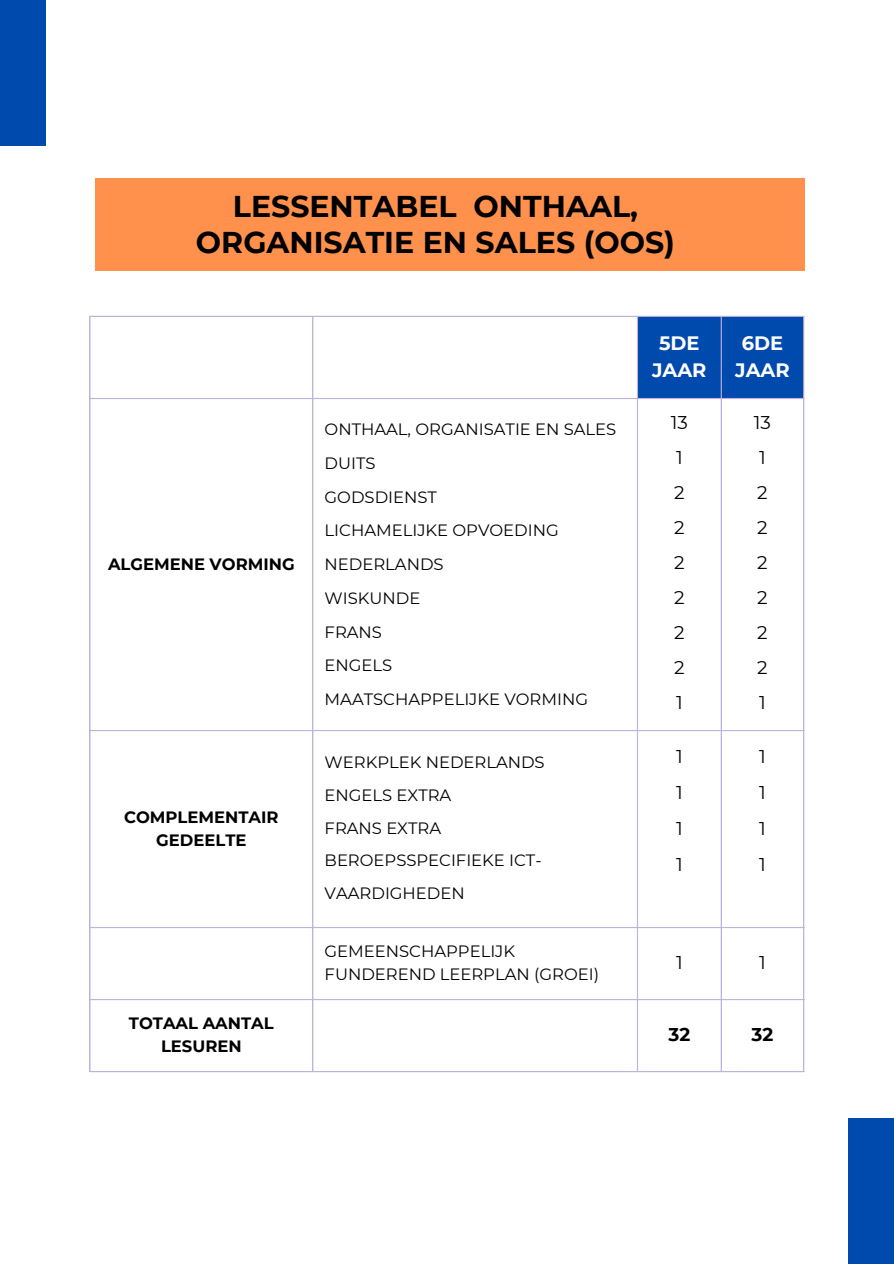
<style>
.page{position:relative;width:894px;height:1264px;background:#fff}
.page>*{position:absolute;margin:0;border:0;box-sizing:border-box;transform-origin:0 0}
.t1{font:700 30px/36px "Montserrat";color:#000;text-align:center}
.t2{font:700 19.35px/27px "Montserrat";color:#fff;text-align:center}
.t3{font:18.45px "Montserrat";color:#000}
.t4{font:700 18.45px "Montserrat";color:#000}
.t5{font:16.35px/32.7px "Montserrat";color:#000}
.t6{font:700 16.35px/22.5px "Montserrat";color:#000;text-align:center}
</style>
<div class="page">
<div style="left:95px;top:178px;width:709px;height:93px;background:#ff914d"></div>
<div style="left:0;top:0;width:46px;height:145px;background:#004aad"></div>
<div style="left:847px;top:1118px;width:46px;height:145px;background:#004aad"></div>
<div style="left:638px;top:317px;width:164px;height:81px;background:#004aad"></div>
<hr style="left:89px;top:317px;width:1px;height:754px;background:#bcb3df">
<hr style="left:312px;top:317px;width:1px;height:754px;background:#bcb3df">
<hr style="left:636px;top:317px;width:2px;height:754px;background:#bcb3df">
<hr style="left:720px;top:317px;width:1px;height:754px;background:#bcb3df">
<hr style="left:802px;top:317px;width:2px;height:754px;background:#bcb3df">
<hr style="left:89px;top:316px;width:715px;height:1px;background:#bcb3df">
<hr style="left:89px;top:398px;width:715px;height:1px;background:#bcb3df">
<hr style="left:89px;top:730px;width:715px;height:1px;background:#bcb3df">
<hr style="left:89px;top:927px;width:715px;height:1px;background:#bcb3df">
<hr style="left:89px;top:999px;width:715px;height:1px;background:#bcb3df">
<hr style="left:89px;top:1071px;width:715px;height:1px;background:#bcb3df">
<h1 class="t1" style="left:196px;top:188px;width:480px">LESSENTABEL ONTHAAL,<br>ORGANISATIE EN SALES (OOS)</h1>
<p class="t6" style="left:108px;top:553px;width:188px">ALGEMENE VORMING</p>
<p class="t6" style="left:124px;top:806px;width:156px">COMPLEMENTAIR<br>GEDEELTE</p>
<p class="t5" style="left:324px;top:413px;width:293px">ONTHAAL, ORGANISATIE EN SALES</p>
<p class="t5" style="left:324px;top:446px;width:52px">DUITS</p>
<p class="t5" style="left:324px;top:480px;width:114px">GODSDIENST</p>
<p class="t5" style="left:324px;top:514px;width:235px">LICHAMELIJKE OPVOEDING</p>
<p class="t5" style="left:324px;top:548px;width:120px">NEDERLANDS</p>
<p class="t5" style="left:324px;top:581px;width:97px">WISKUNDE</p>
<p class="t5" style="left:324px;top:615px;width:59px">FRANS</p>
<p class="t5" style="left:324px;top:649px;width:69px">ENGELS</p>
<p class="t5" style="left:324px;top:683px;width:265px">MAATSCHAPPELIJKE VORMING</p>
<p class="t5" style="left:324px;top:746px;width:221px">WERKPLEK NEDERLANDS</p>
<p class="t5" style="left:324px;top:778px;width:128px">ENGELS EXTRA</p>
<p class="t5" style="left:324px;top:811px;width:118px">FRANS EXTRA</p>
<p class="t5" style="left:324px;top:844px;width:218px">BEROEPSSPECIFIEKE ICT-<br>VAARDIGHEDEN</p>
<p class="t2" style="left:652px;top:329px;width:56px">5DE<br>JAAR</p>
<p class="t2" style="left:735px;top:329px;width:56px">6DE<br>JAAR</p>
<p class="t3" style="left:670px;top:411px;width:19px">13</p>
<p class="t3" style="left:675px;top:446px;width:8px">1</p>
<p class="t3" style="left:674px;top:481px;width:12px">2</p>
<p class="t3" style="left:674px;top:516px;width:12px">2</p>
<p class="t3" style="left:674px;top:551px;width:12px">2</p>
<p class="t3" style="left:674px;top:586px;width:12px">2</p>
<p class="t3" style="left:674px;top:621px;width:12px">2</p>
<p class="t3" style="left:674px;top:656px;width:12px">2</p>
<p class="t3" style="left:675px;top:690px;width:8px">1</p>
<p class="t3" style="left:675px;top:744px;width:8px">1</p>
<p class="t3" style="left:675px;top:780px;width:8px">1</p>
<p class="t3" style="left:675px;top:816px;width:8px">1</p>
<p class="t3" style="left:675px;top:852px;width:8px">1</p>
<p class="t3" style="left:753px;top:411px;width:19px">13</p>
<p class="t3" style="left:759px;top:446px;width:8px">1</p>
<p class="t3" style="left:757px;top:481px;width:12px">2</p>
<p class="t3" style="left:757px;top:516px;width:12px">2</p>
<p class="t3" style="left:757px;top:551px;width:12px">2</p>
<p class="t3" style="left:757px;top:586px;width:12px">2</p>
<p class="t3" style="left:757px;top:621px;width:12px">2</p>
<p class="t3" style="left:757px;top:656px;width:12px">2</p>
<p class="t3" style="left:759px;top:690px;width:8px">1</p>
<p class="t3" style="left:759px;top:744px;width:8px">1</p>
<p class="t3" style="left:759px;top:780px;width:8px">1</p>
<p class="t3" style="left:759px;top:816px;width:8px">1</p>
<p class="t3" style="left:759px;top:852px;width:8px">1</p>
<p class="t5" style="left:324px;top:940px;width:276px;line-height:22.5px">GEMEENSCHAPPELIJK<br>FUNDEREND LEERPLAN (GROEI)</p>
<p class="t3" style="left:675px;top:950px;width:8px">1</p>
<p class="t3" style="left:759px;top:950px;width:8px">1</p>
<p class="t6" style="left:129px;top:1012px;width:146px">TOTAAL AANTAL<br>LESUREN</p>
<p class="t4" style="left:668px;top:1022px;width:23px">32</p>
<p class="t4" style="left:751px;top:1022px;width:23px">32</p>
</div>
